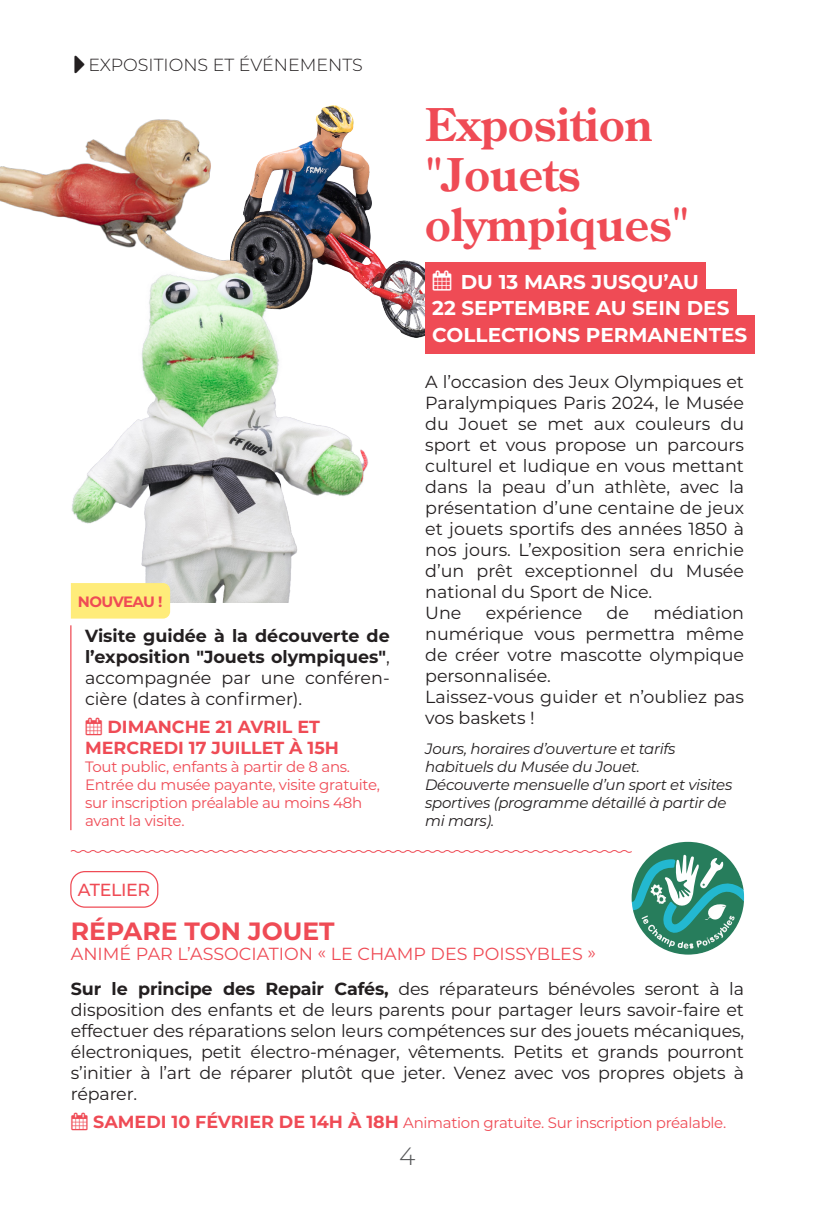
<style>
.page{position:relative;width:815px;height:1205px;background:#fff}
.page>*{position:absolute;margin:0;border:0;box-sizing:border-box;transform-origin:0 0}
.t1{font:700 45px/50px "Century Old Style Std";color:#ef4b55}
.t2{font:700 25px "Montserrat";color:#ef4b55}
.t3{font:300 25px "Montserrat";color:#57585a}
.t4{font:700 20px "Montserrat";color:#fff}
.t5{font:17.5px/21px "Montserrat";color:#231f20;text-align:justify}
.t6{font:700 17.5px/21px "Montserrat";color:#231f20;text-align:justify}
.t7{font:17.5px "Montserrat";color:#ef4b55}
.t8{font:700 17.5px/21px "Montserrat";color:#ef4b55;text-align:center}
.t9{font:300 17.5px "Montserrat";color:#231f20}
.t10{font:500 17.5px "Montserrat";letter-spacing:-.02em;color:#ef4b55}
.t11{font:15px/18px "Montserrat";letter-spacing:-.02em;color:#ef4b55}
.t12{font:italic 15px/18px "Montserrat";letter-spacing:-.02em;color:#231f20}
.t13{font:700 15px "Montserrat";letter-spacing:-.04em;color:#ef4b55}
.s1{font-weight:400}
.s2{font-weight:700}
.s3{font-weight:700;font-size:17.5px}
</style>
<div class="page">
<img style="left:248px;top:106px;width:194px;height:232px">
<div style="left:425px;top:263px;width:281px;height:38px;background:#ef4b55"></div>
<div style="left:425px;top:289px;width:312px;height:38px;background:#ef4b55"></div>
<div style="left:425px;top:315px;width:329px;height:39px;background:#ef4b55"></div>
<svg style="left:70px;top:842px;width:674px;height:112px"></svg>
<hr style="left:814px;top:816px;width:1px;height:389px;background:#17110e">
<img style="left:0;top:119px;width:248px;height:151px">
<img style="left:71px;top:270px;width:298px;height:332px">
<div style="left:71px;top:583px;width:99px;height:35px;background:#ffec7a"></div>
<hr style="left:70px;top:625px;width:1px;height:205px;background:#ef4b55">
<p class="t9" style="left:88px;top:53px;width:276px">EXPOSITIONS ET ÉVÉNEMENTS</p>
<p class="t13" style="left:78px;top:591px;width:86px">NOUVEAU !</p>
<p class="t6" style="left:85px;top:625px;width:306px">Visite guidée à la découverte de l’exposition "Jouets olympiques"<span class="s1">, accompagnée par une conféren&shy;cière (dates à confirmer).</span></p>
<p class="t8" style="left:85px;top:716px;width:255px">DIMANCHE 21 AVRIL ET<br>MERCREDI 17 JUILLET À 15H</p>
<p class="t11" style="left:85px;top:757px;width:267px">Tout public, enfants à partir de 8 ans.</p>
<p class="t11" style="left:85px;top:775px;width:297px">Entrée du musée payante, visite gratuite, sur inscription préalable au moins 48h avant la visite.</p>
<p class="t1" style="left:425px;top:98px;width:266px">Exposition "Jouets olympiques"</p>
<p class="t4" style="left:461px;top:268px;width:240px">DU 13 MARS JUSQU’AU</p>
<p class="t4" style="left:432px;top:294px;width:299px">22 SEPTEMBRE AU SEIN DES</p>
<p class="t4" style="left:432px;top:320px;width:316px">COLLECTIONS PERMANENTES</p>
<p class="t5" style="left:425px;top:371px;width:320px">A l’occasion des Jeux Olympiques et Paralympiques Paris 2024, le Musée du Jouet se met aux couleurs du sport et vous propose un parcours culturel et ludique en vous mettant dans la peau d’un athlète, avec la présentation d’une centaine de jeux et jouets sportifs des années 1850 à nos jours. L’exposition sera enrichie d’un prêt exceptionnel du Musée national du Sport de Nice.</p>
<p class="t5" style="left:425px;top:602px;width:38px">Une</p>
<p class="t5" style="left:486px;top:602px;width:98px">expérience</p>
<p class="t5" style="left:607px;top:602px;width:24px">de</p>
<p class="t5" style="left:425px;top:602px;width:320px;text-indent:228px">médiation numérique vous permettra même de créer votre mascotte olympique personnalisée.</p>
<p class="t5" style="left:425px;top:686px;width:320px">Laissez-vous guider et n’oubliez pas vos baskets !</p>
<p class="t12" style="left:425px;top:739px;width:252px">Jours, horaires d’ouverture et tarifs habituels du Musée du Jouet.</p>
<p class="t12" style="left:425px;top:775px;width:309px">Découverte mensuelle d’un sport et visites sportives (programme détaillé à partir de mi mars).</p>
<p class="t10" style="left:78px;top:877px;width:74px">ATELIER</p>
<p class="t2" style="left:71px;top:913px;width:265px">RÉPARE TON JOUET</p>
<p class="t7" style="left:71px;top:941px;width:527px">ANIMÉ PAR L’ASSOCIATION « LE CHAMP DES POISSYBLES »</p>
<p class="t5" style="left:71px;top:977px;width:675px"><span class="s2">Sur le principe des Repair Cafés,</span> des réparateurs bénévoles seront à la disposition des enfants et de leurs parents pour partager leurs savoir-faire et effectuer des réparations selon leurs compétences sur des jouets mécaniques, électroniques, petit électro-ménager, vêtements. Petits et grands pourront s’initier à l’art de réparer plutôt que jeter. Venez avec vos propres objets à réparer.</p>
<p class="t11" style="left:93px;top:1113px;width:634px"><span class="s3">SAMEDI 10 FÉVRIER DE 14H À 18H</span> Animation gratuite. Sur inscription préalable.</p>
<h2 class="t3" style="left:399px;top:1139px;width:18px">4</h2>
</div>
